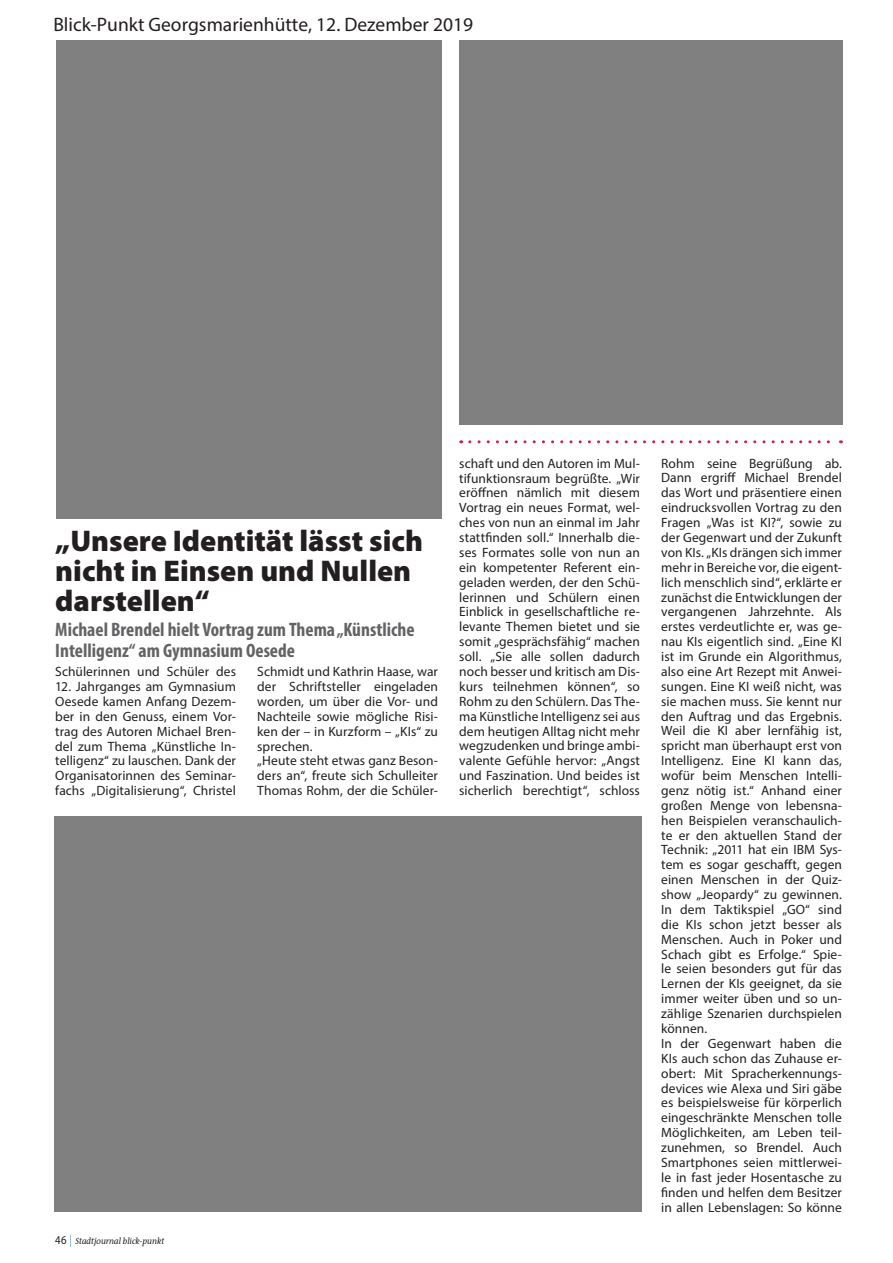
<style>
.page{position:relative;width:893px;height:1263px;background:#fff}
.page>*{position:absolute;margin:0;border:0;box-sizing:border-box;transform-origin:0 0}
.t1{font:900 30px/30px "Myriad Pro";color:#231f20}
.t2{font:700 condensed 19.5px/21px "Myriad Pro";color:#636366}
.t3{font:19.5px "Myriad Pro";color:#221e1f}
.t4{font:13.5px/14.9px "Myriad Pro";letter-spacing:.005em;color:#231f20;text-align:justify}
.t5{font:italic 9px "Thesis Antiqua";letter-spacing:.005em;color:#231f20;scale:.9 1}
.s1{font-family:"Myriad Pro";font-style:normal;font-size:12px}
.s2{font-family:"Myriad Pro";font-weight:300;font-style:normal;font-stretch:condensed;font-size:12px;color:#0166b3}
</style>
<div class="page">
<svg style="left:470px;top:440px;width:371px;height:3px"></svg>
<div style="left:56px;top:40px;width:386px;height:479px;background:#808080"></div>
<div style="left:459px;top:40px;width:384px;height:385px;background:#808080"></div>
<div style="left:55px;top:816px;width:587px;height:396px;background:#808080"></div>
<h2 class="t3" style="left:53px;top:12px;width:421px">Blick-Punkt Georgsmarienhütte, 12. Dezember 2019</h2>
<h1 class="t1" style="left:55px;top:524px;width:369px">„Unsere Identität lässt sich nicht in Einsen und Nullen darstellen“</h1>
<h2 class="t2" style="left:55px;top:619px;width:361px">Michael Brendel hielt Vortrag zum Thema „Künstliche<br>Intelligenz“ am Gymnasium Oesede</h2>
<p class="t4" style="left:55px;top:664px;width:182px">Schülerinnen und Schüler des</p>
<p class="t4" style="left:55px;top:679px;width:182px">12. Jahrganges am Gymnasium Oesede kamen Anfang Dezem&shy;ber in den Genuss, einem Vor&shy;trag des Autoren Michael Bren&shy;del zum Thema „Künstliche In&shy;telligenz“ zu lauschen. Dank der Organisatorinnen des Seminar&shy;fachs „Digitalisierung“, Christel</p>
<p class="t4" style="left:257px;top:664px;width:182px;text-align:left">Schmidt und Kathrin Haase, war der Schriftsteller eingeladen worden, um über die Vor- und<br>Nachteile sowie mögliche Risi&shy;ken der – in Kurzform – „KIs“ zu sprechen.<br>„Heute steht etwas ganz Beson&shy;ders an“, freute sich Schulleiter<br>Thomas Rohm, der die Schüler-</p>
<p class="t5" style="left:55px;top:1234px;width:123px"><span class="s1">46</span> <span class="s2">|</span> Stadtjournal blick-punkt</p>
<p class="t4" style="left:459px;top:455px;width:182px">schaft und den Autoren im Mul&shy;tifunktionsraum begrüßte. „Wir eröffnen nämlich mit diesem Vortrag ein neues Format, wel&shy;ches von nun an einmal im Jahr stattfinden soll.“ Innerhalb die&shy;ses Formates solle von nun an ein kompetenter Referent ein&shy;geladen werden, der den Schü&shy;lerinnen und Schülern einen Einblick in gesellschaftliche re&shy;levante Themen bietet und sie somit „gesprächsfähig“ machen soll. „Sie alle sollen dadurch noch besser und kritisch am Dis&shy;kurs teilnehmen können“, so Rohm zu den Schülern. Das The&shy;ma Künstliche Intelligenz sei aus dem heutigen Alltag nicht mehr wegzudenken und bringe ambi&shy;valente Gefühle hervor: „Angst und Faszination. Und beides ist sicherlich berechtigt“, schloss</p>
<p class="t4" style="left:661px;top:455px;width:182px;text-align:left">Rohm seine Begrüßung ab.<br>Dann ergriff Michael Brendel das Wort und präsentiere einen eindrucksvollen Vortrag zu den<br>Fragen „Was ist KI?“, sowie zu der Gegenwart und der Zukunft von KIs. „KIs drängen sich immer mehr in Bereiche vor, die eigent&shy;lich menschlich sind“, erklärte er zunächst die Entwicklungen der vergangenen Jahrzehnte. Als erstes verdeutlichte er, was ge&shy;nau KIs eigentlich sind. „Eine KI ist im Grunde ein Algorithmus, also eine Art Rezept mit Anwei&shy;sungen. Eine KI weiß nicht, was sie machen muss. Sie kennt nur den Auftrag und das Ergebnis.<br>Weil die KI aber lernfähig ist, spricht man überhaupt erst von<br>Intelligenz. Eine KI kann das, wofür beim Menschen Intelli&shy;genz nötig ist.“ Anhand einer großen Menge von lebensna&shy;hen Beispielen veranschaulich&shy;te er den aktuellen Stand der<br>Technik: „2011 hat ein IBM Sys&shy;tem es sogar geschafft, gegen einen Menschen in der Quiz&shy;show „Jeopardy“ zu gewinnen.<br>In dem Taktikspiel „GO“ sind die KIs schon jetzt besser als<br>Menschen. Auch in Poker und<br>Schach gibt es Erfolge.“ Spie&shy;le seien besonders gut für das<br>Lernen der KIs geeignet, da sie immer weiter üben und so un&shy;zählige Szenarien durchspielen können.<br>In der Gegenwart haben die<br>KIs auch schon das Zuhause er&shy;obert: Mit Spracherkennungs&shy;devices wie Alexa und Siri gäbe es beispielsweise für körperlich eingeschränkte Menschen tolle<br>Möglichkeiten, am Leben teil&shy;zunehmen, so Brendel. Auch<br>Smartphones seien mittlerwei&shy;le in fast jeder Hosentasche zu finden und helfen dem Besitzer in allen Lebenslagen: So könne</p>
</div>
